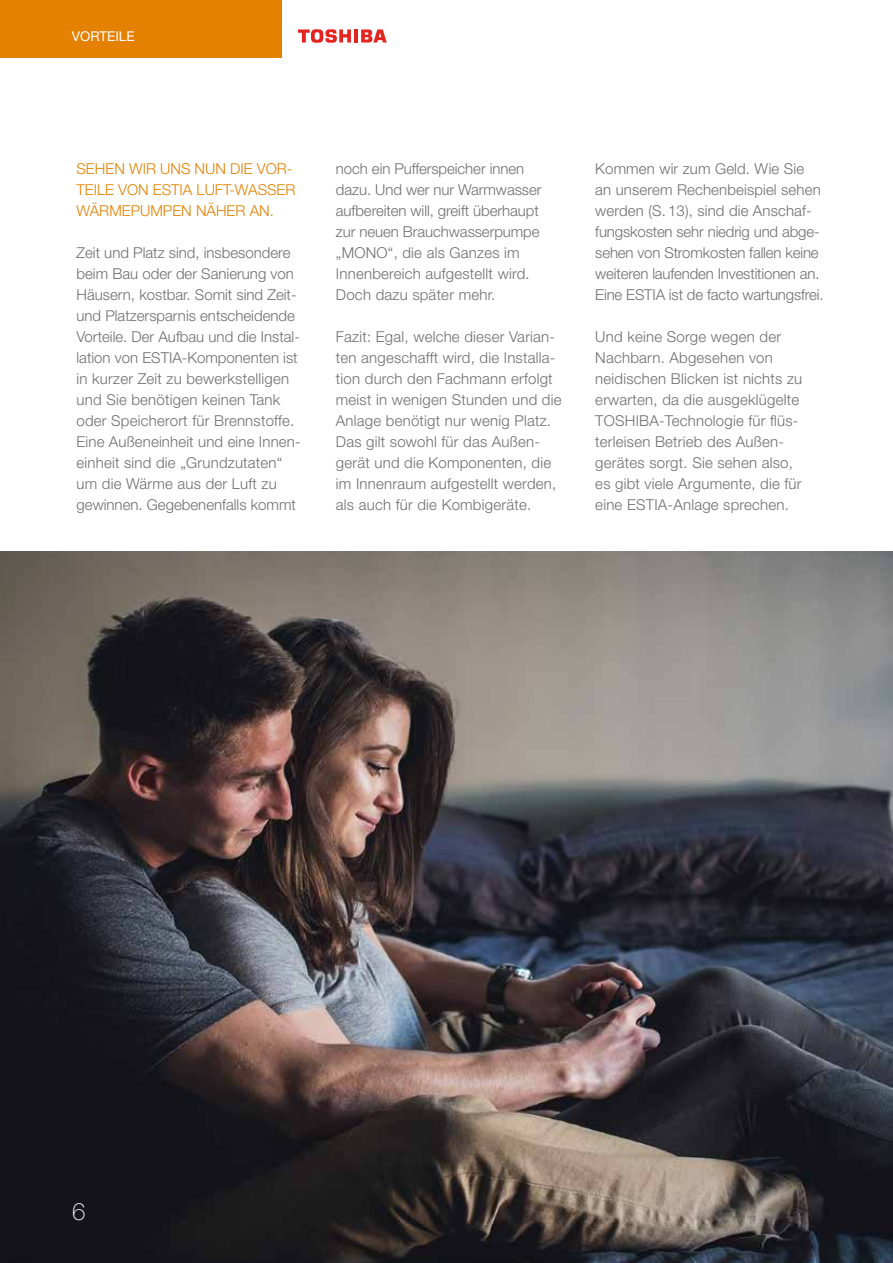
<style>
.page{position:relative;width:893px;height:1263px;background:#fff}
.page>*{position:absolute;margin:0;border:0;box-sizing:border-box;transform-origin:0 0}
.t1{font:100 24px "Helvetica Neue LT Pro";color:#fff}
.t2{font:300 15px/21px "Helvetica Neue LT Pro";letter-spacing:.015em;color:#706f6f}
.t3{font:300 15px/21px "Helvetica Neue LT Pro";letter-spacing:-.01em;color:#706f6f}
.t4{font:300 15px/21px "Helvetica Neue LT Pro";letter-spacing:-.005em;color:#706f6f}
.t5{font:300 15px/21px "Helvetica Neue LT Pro";color:#e48100}
.t6{font:13.5px "Helvetica Neue LT Pro";color:#fff}
</style>
<div class="page">
<img style="left:0;top:552px;width:892px;height:711px">
<hr style="left:892px;top:552px;width:1px;height:711px;background:#e48100">
<div style="left:0;top:0;width:282px;height:58px;background:#e48100"></div>
<hr style="left:354px;top:29px;width:4px;height:14px;background:#e5231f">
<svg style="left:361px;top:29px;width:26px;height:14px"></svg>
<svg style="left:298px;top:29px;width:53px;height:14px"></svg>
<p class="t6" style="left:72px;top:28px;width:64px">VORTEILE</p>
<p class="t5" style="left:77px;top:158px;width:220px">SEHEN WIR UNS NUN DIE VOR-<br>TEILE VON ESTIA LUFT-WASSER<br>WÄRMEPUMPEN NÄHER AN.</p>
<p class="t2" style="left:77px;top:242px;width:224px">Zeit und Platz sind, insbesondere beim Bau oder der Sanierung von Häusern, kostbar. Somit sind Zeit&shy;und Platzersparnis entscheidende Vorteile. Der Aufbau und die Instal&shy;lation von ESTIA-Komponenten ist in kurzer Zeit zu bewerkstelligen und Sie benötigen keinen Tank oder Speicherort für Brennstoffe.<br>Eine Außeneinheit und eine Innen&shy;einheit sind die „Grundzutaten“ um die Wärme aus der Luft zu gewinnen. Gegebenenfalls kommt</p>
<p class="t4" style="left:336px;top:158px;width:207px">noch ein Pufferspeicher innen dazu. Und wer nur Warmwasser aufbereiten will, greift überhaupt zur neuen Brauchwasserpumpe „MONO“, die als Ganzes im<br>Innenbereich aufgestellt wird.<br>Doch dazu später mehr.</p>
<p class="t2" style="left:336px;top:326px;width:227px">Fazit: Egal, welche dieser Varian&shy;ten angeschafft wird, die Installa&shy;tion durch den Fachmann erfolgt meist in wenigen Stunden und die<br>Anlage benötigt nur wenig Platz.<br>Das gilt sowohl für das Außen&shy;gerät und die Komponenten, die im Innenraum aufgestellt werden, als auch für die Kombigeräte.</p>
<p class="t3" style="left:595px;top:158px;width:230px">Kommen wir zum Geld. Wie Sie an unserem Rechenbeispiel sehen werden (S. 13), sind die Anschaf&shy;fungskosten sehr niedrig und abge&shy;sehen von Stromkosten fallen keine weiteren laufenden Investitionen an.<br>Eine ESTIA ist de facto wartungsfrei.</p>
<p class="t2" style="left:595px;top:326px;width:208px">Und keine Sorge wegen der<br>Nachbarn. Abgesehen von neidischen Blicken ist nichts zu erwarten, da die ausgeklügelte<br>TOSHIBA-Technologie für flüs&shy;terleisen Betrieb des Außen&shy;gerätes sorgt. Sie sehen also, es gibt viele Argumente, die für eine ESTIA-Anlage sprechen.</p>
<h1 class="t1" style="left:72px;top:1197px;width:15px">6</h1>
</div>
